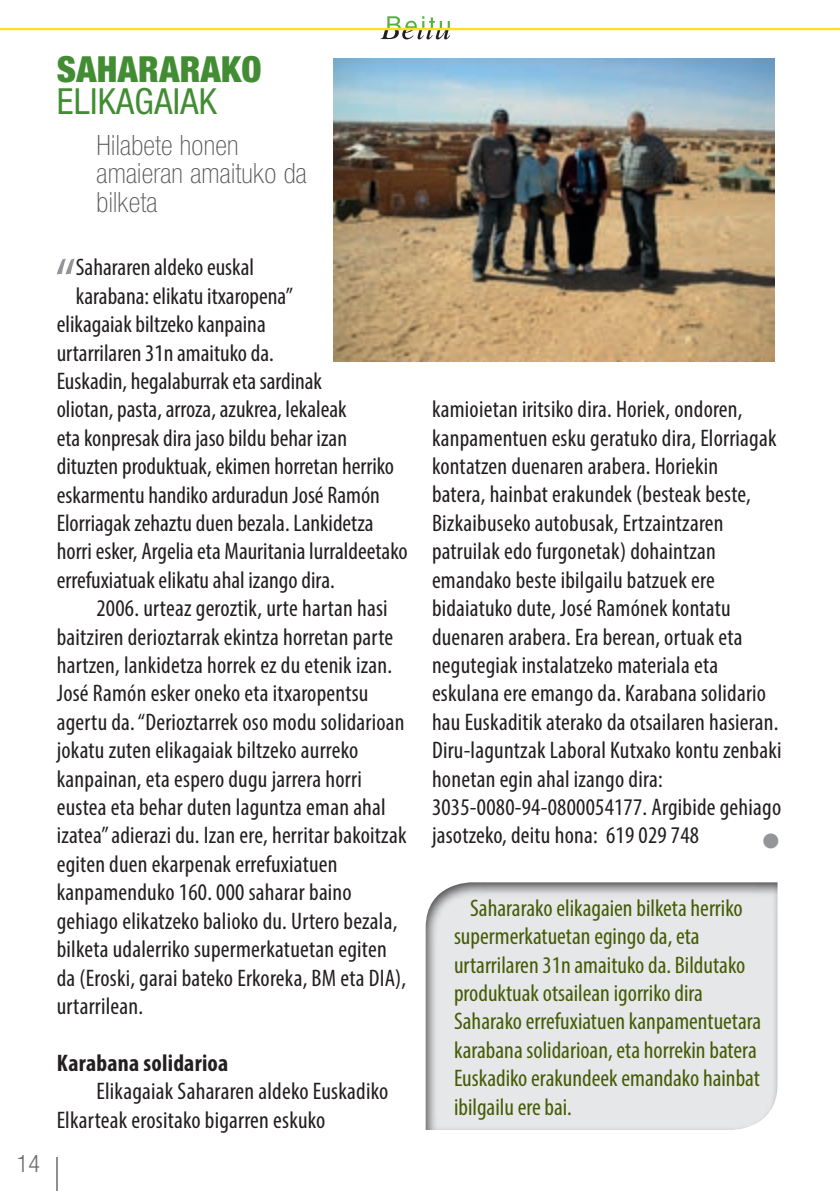
<style>
.page{position:relative;width:840px;height:1191px;background:#fff}
.page>*{position:absolute;margin:0;border:0;box-sizing:border-box;transform-origin:0 0}
.t1{font:condensed 66.2px "Myriad Pro";color:#939598}
.t2{font:300 condensed 40px "Helvetica";color:#939598}
.t3{font:900 condensed 36px "Helvetica Neue LT Std";letter-spacing:.01em;color:#428d33}
.t4{font:condensed 36px "Helvetica Neue LT Std";letter-spacing:.01em;color:#428d33}
.t5{font:100 condensed 28px/28.8px "Helvetica Neue";letter-spacing:.01em;color:#57585a}
.t6{font:condensed 24px/28.4px "Myriad Pro";letter-spacing:.01em;color:#231f20}
.t7{font:condensed 24px/28.4px "Myriad Pro";color:#475b06}
.t8{font:700 condensed 24px "Myriad Pro";letter-spacing:.01em;color:#231f20}
.t9{font:300 condensed 24px "Helvetica Neue";color:#6c6d70}
</style>
<div class="page">
<svg style="left:380px;top:16px;width:70px;height:23px"></svg>
<hr style="left:0;top:28px;width:839px;height:2px;background:#ffe11b">
<hr style="left:57px;top:1157px;width:1px;height:34px;background:#231f20">
<img style="left:333px;top:59px;width:441px;height:303px">
<div style="left:425px;top:882px;width:360px;height:252px;background:#231f20;opacity:.75"></div>
<h3 class="t3" style="left:57px;top:47px;width:206px">SAHARARAKO</h3>
<h3 class="t4" style="left:57px;top:81px;width:161px">ELIKAGAIAK</h3>
<p class="t5" style="left:96px;top:130px;width:212px">Hilabete honen amaieran amaituko da bilketa</p>
<p class="t9" style="left:17px;top:1150px;width:25px">14</p>
<h1 class="t1" style="left:55px;top:242px;width:22px">“</h1>
<p class="t6" style="left:76px;top:253px;width:180px">Sahararen aldeko euskal</p>
<p class="t6" style="left:76px;top:281px;width:219px">karabana: elikatu itxaropena”</p>
<p class="t6" style="left:57px;top:310px;width:210px">elikagaiak biltzeko kanpaina</p>
<p class="t6" style="left:57px;top:338px;width:218px">urtarrilaren 31n amaituko da.</p>
<p class="t6" style="left:57px;top:366px;width:267px">Euskadin, hegalaburrak eta sardinak</p>
<p class="t6" style="left:57px;top:395px;width:291px">oliotan, pasta, arroza, azukrea, lekaleak</p>
<p class="t6" style="left:57px;top:423px;width:291px">eta konpresak dira jaso bildu behar izan</p>
<p class="t6" style="left:57px;top:452px;width:339px">dituzten produktuak, ekimen horretan herriko</p>
<p class="t6" style="left:57px;top:480px;width:324px">eskarmentu handiko arduradun José Ramón</p>
<p class="t6" style="left:57px;top:508px;width:318px">Elorriagak zehaztu duen bezala. Lankidetza</p>
<p class="t6" style="left:57px;top:537px;width:352px">horri esker, Argelia eta Mauritania lurraldeetako</p>
<p class="t6" style="left:57px;top:565px;width:279px">errefuxiatuak elikatu ahal izango dira.</p>
<p class="t6" style="left:96px;top:594px;width:292px">2006. urteaz geroztik, urte hartan hasi</p>
<p class="t6" style="left:57px;top:622px;width:338px">baitziren derioztarrak ekintza horretan parte</p>
<p class="t6" style="left:57px;top:650px;width:336px">hartzen, lankidetza horrek ez du etenik izan.</p>
<p class="t6" style="left:57px;top:679px;width:313px">José Ramón esker oneko eta itxaropentsu</p>
<p class="t6" style="left:57px;top:707px;width:349px">agertu da. “Derioztarrek oso modu solidarioan</p>
<p class="t6" style="left:57px;top:736px;width:303px">jokatu zuten elikagaiak biltzeko aurreko</p>
<p class="t6" style="left:57px;top:764px;width:306px">kanpainan, eta espero dugu jarrera horri</p>
<p class="t6" style="left:57px;top:792px;width:330px">eustea eta behar duten laguntza eman ahal</p>
<p class="t6" style="left:57px;top:821px;width:351px">izatea” adierazi du. Izan ere, herritar bakoitzak</p>
<p class="t6" style="left:57px;top:849px;width:282px">egiten duen ekarpenak errefuxiatuen</p>
<p class="t6" style="left:57px;top:878px;width:296px">kanpamenduko 160. 000 saharar baino</p>
<p class="t6" style="left:57px;top:906px;width:342px">gehiago elikatzeko balioko du. Urtero bezala,</p>
<p class="t6" style="left:57px;top:934px;width:331px">bilketa udalerriko supermerkatuetan egiten</p>
<p class="t6" style="left:57px;top:963px;width:351px">da (Eroski, garai bateko Erkoreka, BM eta DIA),</p>
<p class="t6" style="left:57px;top:991px;width:88px">urtarrilean.</p>
<p class="t8" style="left:57px;top:1047px;width:173px">Karabana solidarioa</p>
<p class="t6" style="left:57px;top:1076px;width:333px;text-indent:40px">Elikagaiak Sahararen aldeko Euskadiko<br>Elkarteak erositako bigarren eskuko</p>
<p class="t6" style="left:432px;top:395px;width:351px">kamioietan iritsiko dira. Horiek, ondoren, kanpamentuen esku geratuko dira, Elorriagak kontatzen duenaren arabera. Horiekin<br>batera, hainbat erakundek (besteak beste, Bizkaibuseko autobusak, Ertzaintzaren patruilak edo furgonetak) dohaintzan emandako beste ibilgailu batzuek ere bidaiatuko dute, José Ramónek kontatu duenaren arabera. Era berean, ortuak eta negutegiak instalatzeko materiala eta eskulana ere emango da. Karabana solidario hau Euskaditik aterako da otsailaren hasieran.<br>Diru-laguntzak Laboral Kutxako kontu zenbaki honetan egin ahal izango dira:<br>3035-0080-94-0800054177. Argibide gehiago jasotzeko, deitu hona: 619 029 748</p>
<h2 class="t2" style="left:758px;top:818px;width:26px">•</h2>
<p class="t7" style="left:454px;top:893px;width:309px;text-indent:16px">Sahararako elikagaien bilketa herriko supermerkatuetan egingo da, eta urtarrilaren 31n amaituko da. Bildutako produktuak otsailean igorriko dira Saharako errefuxiatuen kanpamentuetara karabana solidarioan, eta horrekin batera Euskadiko erakundeek emandako hainbat ibilgailu ere bai.</p>
</div>
